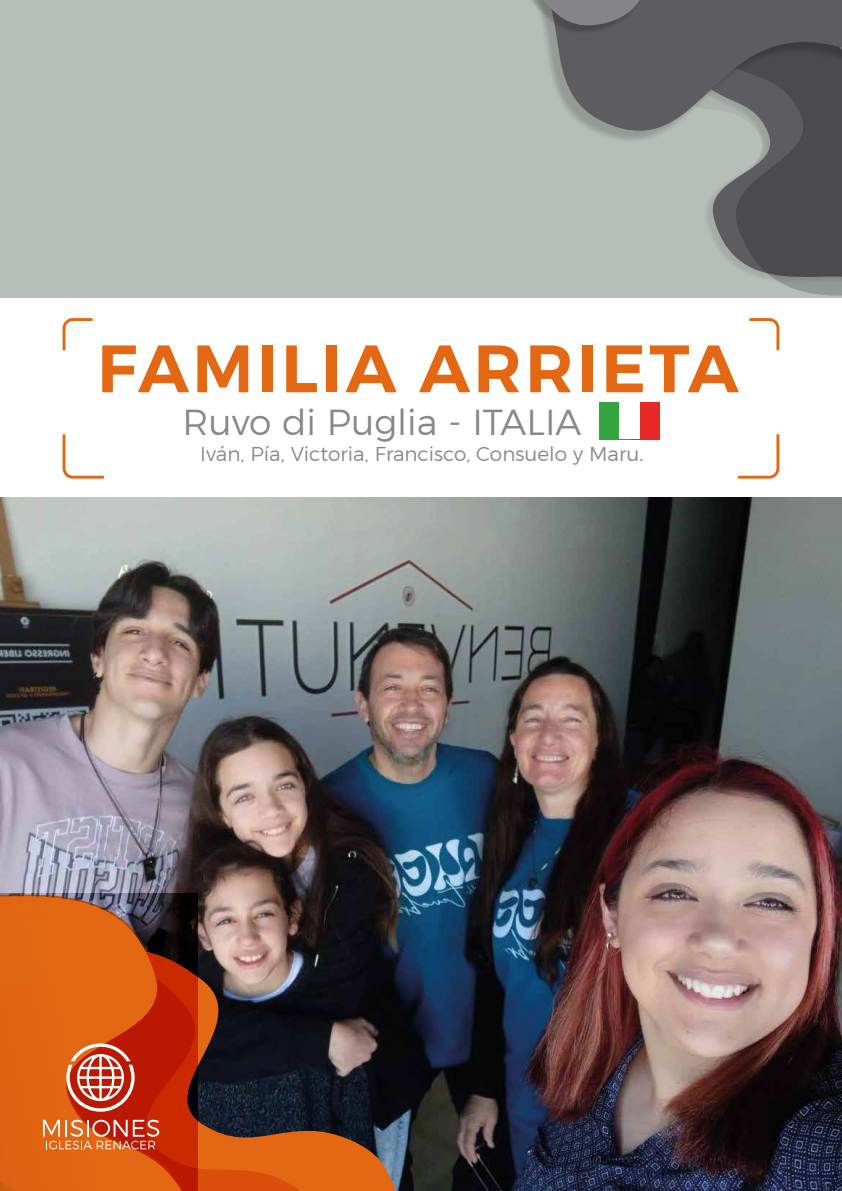
<style>
.page{position:relative;width:842px;height:1191px;background:#fff}
.page>*{position:absolute;margin:0;border:0;box-sizing:border-box;transform-origin:0 0}
.t1{font:600 66.8px "Montserrat";letter-spacing:.05em;color:#e46814}
.t2{font:300 36px "Montserrat";color:#88878b}
.t3{font:300 20px "Montserrat";color:#88878b}
</style>
<div class="page">
<div style="left:0;top:0;width:842px;height:305px;background:#b7beb9"></div>
<img style="left:0;top:497px;width:842px;height:694px">
<svg style="left:199px;top:893px;width:198px;height:298px;background:#4d3f3b"></svg>
<svg style="left:199px;top:959px;width:163px;height:232px;background:#5b3828"></svg>
<svg style="left:0;top:893px;width:199px;height:298px;background:#80210d"></svg>
<svg style="left:0;top:896px;width:182px;height:295px;background:#cd5312"></svg>
<div style="left:0;top:298px;width:842px;height:198px;background:#fff"></div>
<svg style="left:707px;top:170px;width:135px;height:126px;fill:#4b4b4f"></svg>
<svg style="left:545px;top:0;width:297px;height:170px;fill:#5d5d61"></svg>
<img style="left:545px;top:31px;width:163px;height:4px">
<svg style="left:531px;top:0;width:178px;height:31px;background:#6f6f73"></svg>
<svg style="left:62px;top:318px;width:31px;height:33px"></svg>
<svg style="left:738px;top:434px;width:42px;height:45px"></svg>
<svg style="left:62px;top:434px;width:42px;height:45px"></svg>
<svg style="left:749px;top:318px;width:31px;height:33px"></svg>
<div style="left:599px;top:401px;width:61px;height:38px;background:#34a53e"></div>
<div style="left:631px;top:401px;width:29px;height:38px;background:#e62927"></div>
<div style="left:620px;top:401px;width:20px;height:38px;background:#fff"></div>
<svg style="left:66px;top:1043px;width:69px;height:68px"></svg>
<svg style="left:43px;top:1119px;width:116px;height:30px;background:#db7046"></svg>
<h1 class="t1" style="left:97px;top:327px;width:643px">FAMILIA ARRIETA</h1>
<h2 class="t2" style="left:182px;top:394px;width:400px">Ruvo di Puglia - ITALIA</h2>
<p class="t3" style="left:200px;top:438px;width:445px">Iván, Pía, Victoria, Francisco, Consuelo y Maru.</p>
</div>
